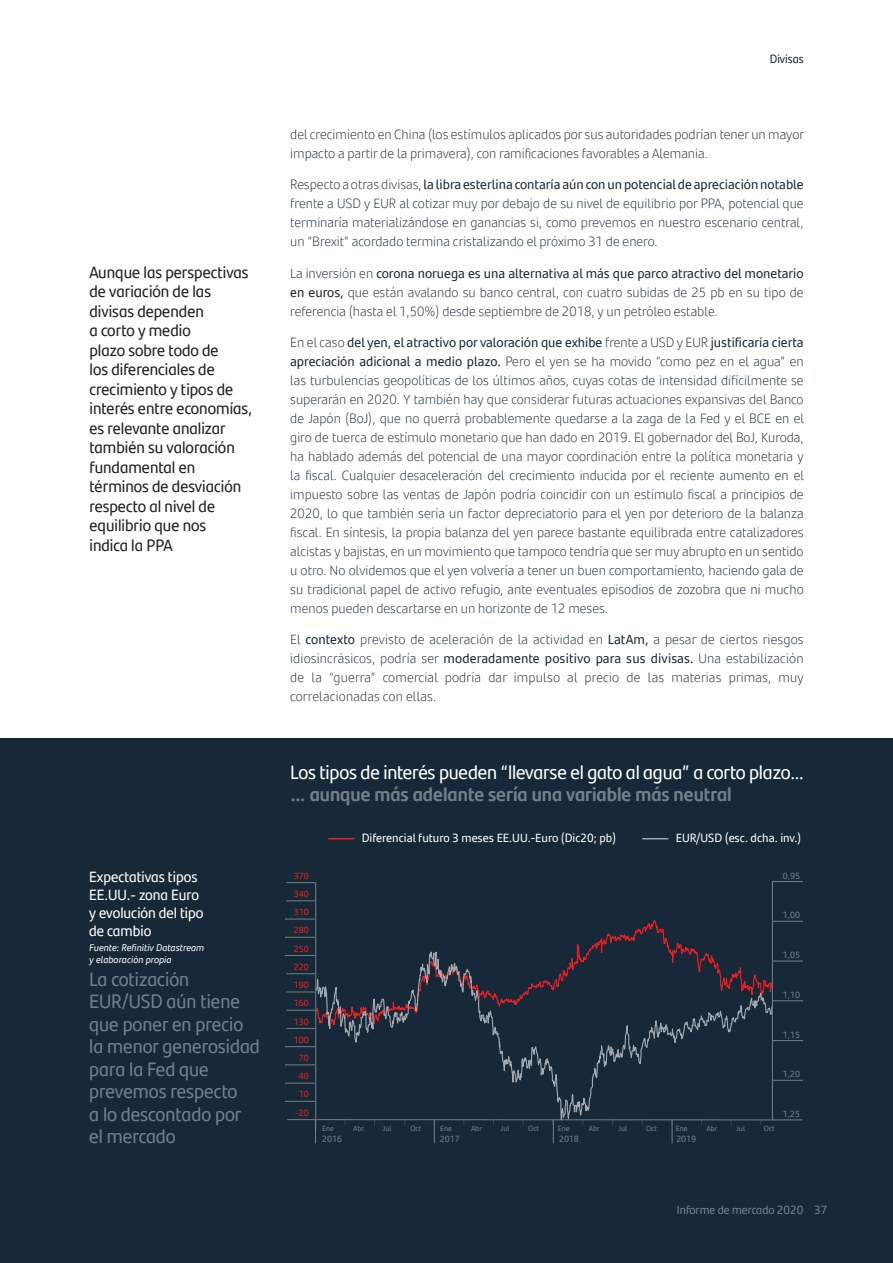
<style>
.page{position:relative;width:893px;height:1263px;background:#fff}
.page>*{position:absolute;margin:0;border:0;box-sizing:border-box;transform-origin:0 0}
.SumarioGrafico{font:19.5px/22.5px "Santander Headline";color:#727f8a}
.info-titulares_posit{font:19.5px/22.5px "Santander Headline";letter-spacing:-.01em;color:#fff}
.Ladillo_1{font:16.5px/19.5px "Santander Headline";color:#231f20}
.Titulos_graficos{font:15px/18px "Santander Headline";color:#fff}
.p1{font:300 13.5px/18.9px "Santander Text";color:#172938;text-align:justify}
.t1{font:12px "Santander Text";color:#fff}
.t2{font:12px "Santander Headline";color:#727f8a}
.t3{font:12px "Santander Headline";color:#172938}
.FuenteGrafico{font:italic 9.75px/12px "Santander Text";color:#fff}
.t4{font:9px "Santander Text";color:#727f8a}
.t5{font:9px "Santander Text";color:#ee1d23}
.t6{font:7.5px "Santander Text";color:#727f8a}
.t7{font:5.25px "Santander Text";color:#727f8a;scale:.77 1}
.s1{font-weight:400}
.s2{font-weight:700;color:#727f8a}
</style>
<div class="page">
<div style="left:0;top:739px;width:893px;height:524px;background:#172938"></div>
<svg style="left:643px;top:838px;width:25px;height:1px"></svg>
<svg style="left:329px;top:838px;width:25px;height:1px"></svg>
<hr style="left:773px;top:881px;width:30px;height:1px;background:#727f8a">
<hr style="left:773px;top:921px;width:30px;height:1px;background:#727f8a">
<hr style="left:773px;top:961px;width:30px;height:1px;background:#727f8a">
<hr style="left:773px;top:1000px;width:30px;height:1px;background:#727f8a">
<hr style="left:773px;top:1040px;width:30px;height:1px;background:#727f8a">
<hr style="left:773px;top:1080px;width:30px;height:1px;background:#727f8a">
<hr style="left:287px;top:1119px;width:515px;height:1px;background:#727f8a">
<svg style="left:286px;top:882px;width:29px;height:1px"></svg>
<svg style="left:286px;top:900px;width:29px;height:1px"></svg>
<hr style="left:285px;top:919px;width:30px;height:1px;background:#727f8a">
<hr style="left:285px;top:937px;width:30px;height:1px;background:#727f8a">
<hr style="left:285px;top:955px;width:30px;height:1px;background:#727f8a">
<svg style="left:286px;top:973px;width:29px;height:1px"></svg>
<svg style="left:286px;top:992px;width:29px;height:1px"></svg>
<svg style="left:286px;top:1010px;width:29px;height:1px"></svg>
<svg style="left:286px;top:1028px;width:29px;height:1px"></svg>
<hr style="left:285px;top:1046px;width:30px;height:1px;background:#727f8a">
<hr style="left:285px;top:1064px;width:30px;height:1px;background:#727f8a">
<hr style="left:285px;top:1083px;width:30px;height:1px;background:#727f8a">
<hr style="left:285px;top:1101px;width:30px;height:1px;background:#727f8a">
<svg style="left:315px;top:897px;width:458px;height:247px"></svg>
<hr style="left:315px;top:882px;width:1px;height:248px;background:#727f8a">
<hr style="left:772px;top:881px;width:1px;height:239px;background:#727f8a">
<p class="Ladillo_1" style="left:90px;top:261px;width:164px">Aunque las perspectivas de variación de las divisas dependen<br>a corto y medio<br>plazo sobre todo de<br>los diferenciales de crecimiento y tipos de interés entre economías, es relevante analizar también su valoración fundamental en términos de desviación respecto al nivel de equilibrio que nos<br>indica la PPA</p>
<p class="Titulos_graficos" style="left:89px;top:867px;width:116px">Expectativas tipos<br>EE.UU.- zona Euro y evolución del tipo de cambio</p>
<p class="FuenteGrafico" style="left:89px;top:941px;width:117px">Fuente: Refinitiv Datastream y elaboración propia</p>
<p class="SumarioGrafico" style="left:89px;top:966px;width:172px">La cotización<br>EUR/USD aún tiene que poner en precio la menor generosidad para la Fed que prevemos respecto<br>a lo descontado por el mercado</p>
<p class="t3" style="left:770px;top:50px;width:35px">Divisas</p>
<p class="p1" style="left:290px;top:124px;width:515px">del crecimiento en China (los estímulos aplicados por sus autoridades podrían tener un mayor impacto a partir de la primavera), con ramificaciones favorables a Alemania.</p>
<p class="p1" style="left:290px;top:175px;width:515px">Respecto a otras divisas, <span class="s1">la libra esterlina contaría aún con un potencial de apreciación notable </span>frente a USD y EUR al cotizar muy por debajo de su nivel de equilibrio por PPA, potencial que terminaría materializándose en ganancias si, como prevemos en nuestro escenario central, un “Brexit” acordado termina cristalizando el próximo 31 de enero.</p>
<p class="p1" style="left:290px;top:263px;width:515px">La inversión en <span class="s1">corona noruega es una alternativa al más que parco atractivo del monetario en euros,</span> que están avalando su banco central, con cuatro subidas de 25 pb en su tipo de referencia (hasta el 1,50%) desde septiembre de 2018, y un petróleo estable.</p>
<p class="p1" style="left:290px;top:333px;width:515px">En el caso <span class="s1">del yen, el atractivo por valoración que exhibe</span> frente a USD y EUR <span class="s1">justificaría cierta apreciación adicional a medio plazo.</span> Pero el yen se ha movido “como pez en el agua” en las turbulencias geopolíticas de los últimos años, cuyas cotas de intensidad difícilmente se superarán en 2020. Y también hay que considerar futuras actuaciones expansivas del Banco de Japón (BoJ), que no querrá probablemente quedarse a la zaga de la Fed y el BCE en el giro de tuerca de estímulo monetario que han dado en 2019. El gobernador del BoJ, Kuroda, ha hablado además del potencial de una mayor coordinación entre la política monetaria y la fiscal. Cualquier desaceleración del crecimiento inducida por el reciente aumento en el impuesto sobre las ventas de Japón podría coincidir con un estímulo fiscal a principios de 2020, lo que también sería un factor depreciatorio para el yen por deterioro de la balanza fiscal. En síntesis, la propia balanza del yen parece bastante equilibrada entre catalizadores alcistas y bajistas, en un movimiento que tampoco tendría que ser muy abrupto en un sentido u otro. No olvidemos que el yen volvería a tener un buen comportamiento, haciendo gala de su tradicional papel de activo refugio, ante eventuales episodios de zozobra que ni mucho menos pueden descartarse en un horizonte de 12 meses.</p>
<p class="p1" style="left:290px;top:629px;width:515px">El <span class="s1">contexto</span> previsto de aceleración de la actividad en <span class="s1">LatAm,</span> a pesar de ciertos riesgos idiosincrásicos, podría ser <span class="s1">moderadamente positivo para sus divisas.</span> Una estabilización de la “guerra” comercial podría dar impulso al precio de las materias primas, muy correlacionadas con ellas.</p>
<p class="info-titulares_posit" style="left:290px;top:760px;width:516px">Los tipos de interés pueden “llevarse el gato al agua” a corto plazo… <span class="s2">… aunque más adelante sería una variable más neutral</span></p>
<p class="t1" style="left:362px;top:829px;width:256px">Diferencial futuro 3 meses EE.UU.-Euro (Dic20; pb)</p>
<p class="t1" style="left:676px;top:829px;width:127px">EUR/USD (esc. dcha. inv.)</p>
<p class="t5" style="left:294px;top:869px;width:16px">370</p>
<p class="t5" style="left:294px;top:887px;width:16px">340</p>
<p class="t5" style="left:294px;top:905px;width:16px">310</p>
<p class="t5" style="left:294px;top:923px;width:16px">280</p>
<p class="t5" style="left:294px;top:942px;width:16px">250</p>
<p class="t5" style="left:294px;top:960px;width:16px">220</p>
<p class="t5" style="left:294px;top:978px;width:16px">190</p>
<p class="t5" style="left:294px;top:996px;width:16px">160</p>
<p class="t5" style="left:294px;top:1014px;width:16px">130</p>
<p class="t5" style="left:294px;top:1033px;width:16px">100</p>
<p class="t5" style="left:299px;top:1051px;width:11px">70</p>
<p class="t5" style="left:299px;top:1069px;width:11px">40</p>
<p class="t5" style="left:299px;top:1087px;width:11px">10</p>
<p class="t5" style="left:296px;top:1106px;width:15px">-20</p>
<p class="t7" style="left:374px;top:1118px;width:3px">|</p>
<p class="t7" style="left:404px;top:1118px;width:3px">|</p>
<p class="t7" style="left:493px;top:1118px;width:3px">|</p>
<p class="t7" style="left:523px;top:1118px;width:3px">|</p>
<p class="t7" style="left:612px;top:1118px;width:3px">|</p>
<p class="t7" style="left:642px;top:1118px;width:3px">|</p>
<p class="t7" style="left:701px;top:1118px;width:3px">|</p>
<p class="t7" style="left:731px;top:1118px;width:3px">|</p>
<p class="t6" style="left:322px;top:1122px;width:13px">Ene</p>
<p class="t6" style="left:353px;top:1122px;width:12px">Abr</p>
<p class="t6" style="left:383px;top:1122px;width:10px">Jul</p>
<p class="t6" style="left:410px;top:1122px;width:12px">Oct</p>
<p class="t6" style="left:440px;top:1122px;width:13px">Ene</p>
<p class="t6" style="left:471px;top:1122px;width:12px">Abr</p>
<p class="t6" style="left:501px;top:1122px;width:10px">Jul</p>
<p class="t6" style="left:528px;top:1122px;width:12px">Oct</p>
<p class="t6" style="left:558px;top:1122px;width:13px">Ene</p>
<p class="t6" style="left:589px;top:1122px;width:12px">Abr</p>
<p class="t6" style="left:619px;top:1122px;width:10px">Jul</p>
<p class="t6" style="left:646px;top:1122px;width:12px">Oct</p>
<p class="t6" style="left:676px;top:1122px;width:13px">Ene</p>
<p class="t6" style="left:707px;top:1122px;width:12px">Abr</p>
<p class="t6" style="left:736px;top:1122px;width:10px">Jul</p>
<p class="t6" style="left:764px;top:1122px;width:12px">Oct</p>
<p class="t4" style="left:322px;top:1132px;width:21px">2016</p>
<p class="t4" style="left:440px;top:1132px;width:21px">2017</p>
<p class="t4" style="left:559px;top:1132px;width:21px">2018</p>
<p class="t4" style="left:676px;top:1132px;width:21px">2019</p>
<p class="t4" style="left:783px;top:868px;width:19px">0,95</p>
<p class="t4" style="left:783px;top:908px;width:19px">1,00</p>
<p class="t4" style="left:783px;top:948px;width:19px">1,05</p>
<p class="t4" style="left:783px;top:988px;width:19px">1,10</p>
<p class="t4" style="left:783px;top:1027px;width:19px">1,15</p>
<p class="t4" style="left:783px;top:1067px;width:19px">1,20</p>
<p class="t4" style="left:783px;top:1107px;width:19px">1,25</p>
<p class="t2" style="left:677px;top:1201px;width:152px">Informe de mercado 2020 37</p>
</div>
